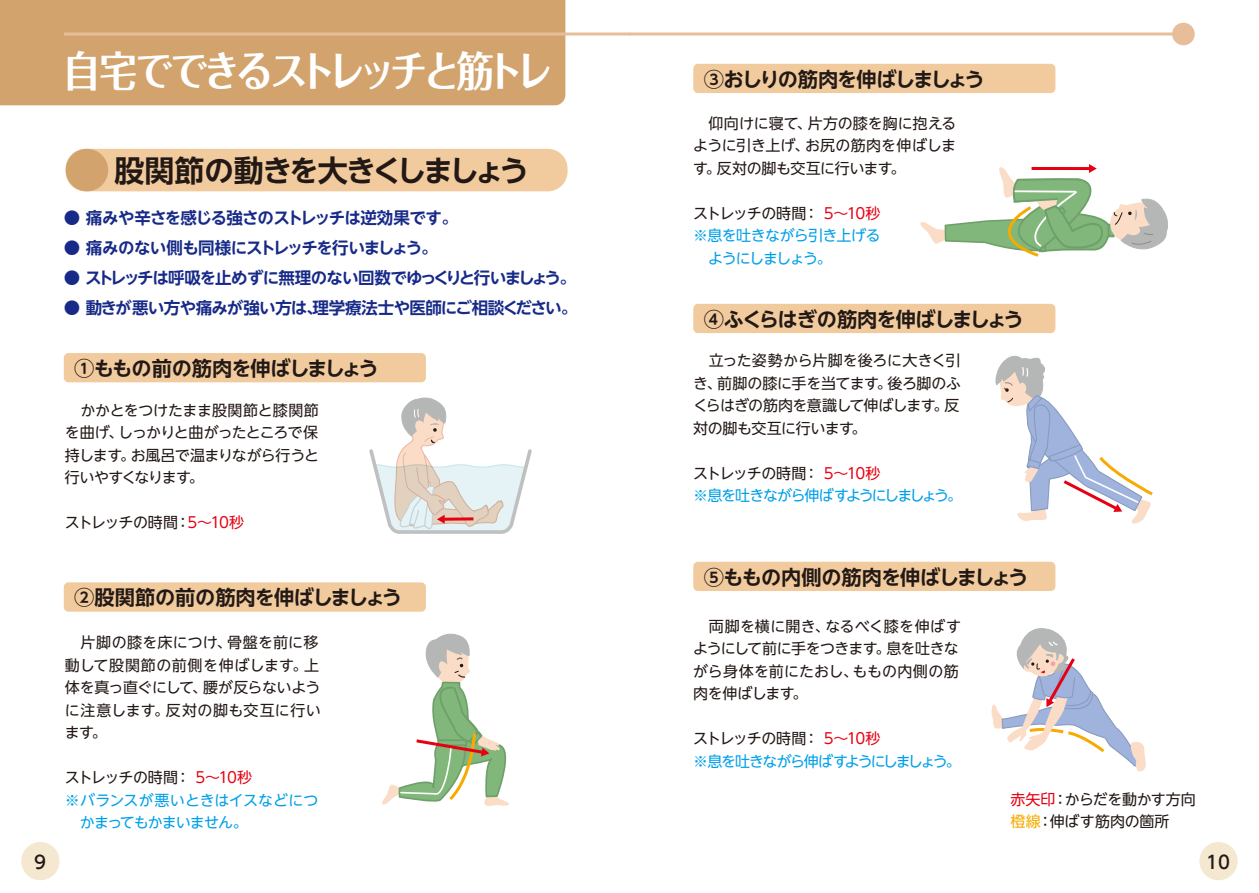
<style>
.page{position:relative;width:1259px;height:893px;background:#fff}
.page>*{position:absolute;margin:0;border:0;box-sizing:border-box;transform-origin:0 0}
.t1{font:700 42px "Folk Pro";letter-spacing:-.125em;color:#fff;scale:.89 1}
.t2{font:700 30px "UD Shin Go NT Pr 6 N De";letter-spacing:-.08em;color:#221815}
.t3{font:700 20.25px "UD Shin Go NT Pr 6 N De";letter-spacing:-.055em;color:#221815}
.t4{font:700 20.25px "UD Shin Go NT Pr 6 N De";letter-spacing:-.015em;color:#221815}
.t5{font:700 20.25px "UD Shin Go NT Pr 6 N De";letter-spacing:-.085em;color:#221815}
.t6{font:500 18px "UD Shin Go NT Pr 6 N";color:#221815}
.t7{font:700 16.5px "UD Shin Go NT Pr 6 N De";letter-spacing:-.05em;color:#172a88}
.t8{font:700 16.5px "UD Shin Go NT Pr 6 N De";letter-spacing:-.07em;color:#172a88}
.t9{font:15px/22.5px "UD Shin Go NT Pr 6 N";letter-spacing:-.015em;color:#221815;text-align:justify}
.t10{font:15px/22.5px "UD Shin Go NT Pr 6 N";letter-spacing:-.065em;color:#00a0e9;text-align:justify}
.t11{font:15px/22.5px "UD Shin Go NT Pr 6 N";letter-spacing:.01em;color:#221815}
.t12{font:15px/22.5px "UD Shin Go NT Pr 6 N";letter-spacing:-.095em;color:#00a0e9}
.t13{font:15px/22.5px "UD Shin Go NT Pr 6 N";letter-spacing:-.09em;color:#00a0e9}
.t14{font:15px "UD Shin Go NT Pr 6 N";letter-spacing:-.075em;color:#221815}
.s1{color:#e60012}
.s2{color:#221815}
.s3{color:#f7ab00}
</style>
<div class="page">
<div style="left:1199px;top:842px;width:38px;height:38px;background:#f5e8d1;border-radius:50%"></div>
<hr style="left:629px;top:33px;width:555px;height:3px;background:#e7be99">
<div style="left:1172px;top:23px;width:22px;height:22px;background:#e7be99;border-radius:50%"></div>
<div style="left:693px;top:562px;width:362px;height:29px;background:#f1cb9d;border-radius:5px"></div>
<div style="left:693px;top:304px;width:362px;height:29px;background:#f1cb9d;border-radius:5px"></div>
<div style="left:693px;top:64px;width:362px;height:29px;background:#f1cb9d;border-radius:5px"></div>
<svg style="left:991px;top:628px;width:155px;height:144px"></svg>
<svg style="left:834px;top:32px;width:213px;height:302px"></svg>
<svg style="left:995px;top:355px;width:158px;height:169px"></svg>
<svg style="left:920px;top:164px;width:248px;height:95px"></svg>
<div style="left:21px;top:842px;width:39px;height:38px;background:#f5e8d1;border-radius:50%"></div>
<div style="left:0;top:0;width:565px;height:105px;background:#d2a36c"></div>
<hr style="left:64px;top:33px;width:565px;height:3px;background:#e7be99">
<div style="left:66px;top:149px;width:501px;height:42px;background:#f1cb9d;border-radius:20px"></div>
<div style="left:66px;top:149px;width:42px;height:42px;background:#d2a36c;border-radius:50%"></div>
<div style="left:64px;top:582px;width:362px;height:30px;background:#f1cb9d;border-radius:5px"></div>
<div style="left:64px;top:353px;width:362px;height:29px;background:#f1cb9d;border-radius:5px"></div>
<svg style="left:382px;top:633px;width:127px;height:173px"></svg>
<svg style="left:369px;top:397px;width:163px;height:137px"></svg>
<h1 class="t1" style="left:63px;top:35px;width:552px">自宅でできるストレッチと筋トレ</h1>
<h2 class="t2" style="left:114px;top:146px;width:416px">股関節の動きを大きくしましょう</h2>
<p class="t7" style="left:64px;top:204px;width:395px">● 痛みや辛さを感じる強さのストレッチは逆効果です。</p>
<p class="t7" style="left:64px;top:234px;width:375px">● 痛みのない側も同様にストレッチを行いましょう。</p>
<p class="t8" style="left:64px;top:264px;width:514px">● ストレッチは呼吸を止めずに無理のない回数でゆっくりと行いましょう。</p>
<p class="t7" style="left:64px;top:294px;width:515px">● 動きが悪い方や痛みが強い方は、理学療法士や医師にご相談ください。</p>
<h3 class="t3" style="left:74px;top:352px;width:306px">①ももの前の筋肉を伸ばしましょう</h3>
<p class="t9" style="left:65px;top:398px;width:256px">　かかとをつけたまま股関節と膝関節を曲げ、しっかりと曲がったところで保持します。お風呂で温まりながら行うと行いやすくなります。</p>
<p class="t14" style="left:65px;top:510px;width:181px">ストレッチの時間：<span class="s1">5～10秒</span></p>
<p class="t6" style="left:34px;top:848px;width:13px">9</p>
<h3 class="t4" style="left:74px;top:581px;width:329px">②股関節の前の筋肉を伸ばしましょう</h3>
<p class="t11" style="left:65px;top:631px;width:257px">　片脚の膝を床につけ、骨盤を前に移動して股関節の前側を伸ばします。上体を真っ直ぐにして、腰が反らないように注意します。反対の脚も交互に行います。</p>
<p class="t10" style="left:65px;top:766px;width:255px;text-align:left"><span class="s2">ストレッチの時間：</span> <span class="s1">5～10秒<br></span>※バランスが悪いときはイスなどにつ　かまってもかまいません。</p>
<h3 class="t5" style="left:704px;top:63px;width:282px">③おしりの筋肉を伸ばしましょう</h3>
<p class="t9" style="left:693px;top:111px;width:264px">　仰向けに寝て、片方の膝を胸に抱えるように引き上げ、お尻の筋肉を伸ばします。反対の脚も交互に行います。</p>
<p class="t10" style="left:693px;top:201px;width:189px"><span class="s2">ストレッチの時間：</span> <span class="s1">5～10秒</span>※息を吐きながら引き上げる　ようにしましょう。</p>
<h3 class="t3" style="left:704px;top:303px;width:322px">④ふくらはぎの筋肉を伸ばしましょう</h3>
<p class="t9" style="left:693px;top:349px;width:269px">　立った姿勢から片脚を後ろに大きく引き、前脚の膝に手を当てます。後ろ脚のふくらはぎの筋肉を意識して伸ばします。反対の脚も交互に行います。</p>
<p class="t13" style="left:693px;top:461px;width:270px"><span class="s2">ストレッチの時間：</span> <span class="s1">5～10秒<br></span>※息を吐きながら伸ばすようにしましょう。</p>
<h3 class="t3" style="left:704px;top:560px;width:326px">⑤ももの内側の筋肉を伸ばしましょう</h3>
<p class="t9" style="left:693px;top:614px;width:269px;text-align:left">　両脚を横に開き、なるべく膝を伸ばすようにして前に手をつきます。息を吐きながら身体を前にたおし、ももの内側の筋肉を伸ばします。</p>
<p class="t12" style="left:693px;top:727px;width:269px"><span class="s2">ストレッチの時間：</span> <span class="s1">5～10秒<br></span>※息を吐きながら伸ばすようにしましょう。</p>
<p class="t9" style="left:1010px;top:787px;width:187px"><span class="s1">赤矢印</span>：からだを動かす方向<span class="s3">橙線</span>：伸ばす筋肉の箇所</p>
<p class="t6" style="left:1206px;top:848px;width:25px">10</p>
</div>
